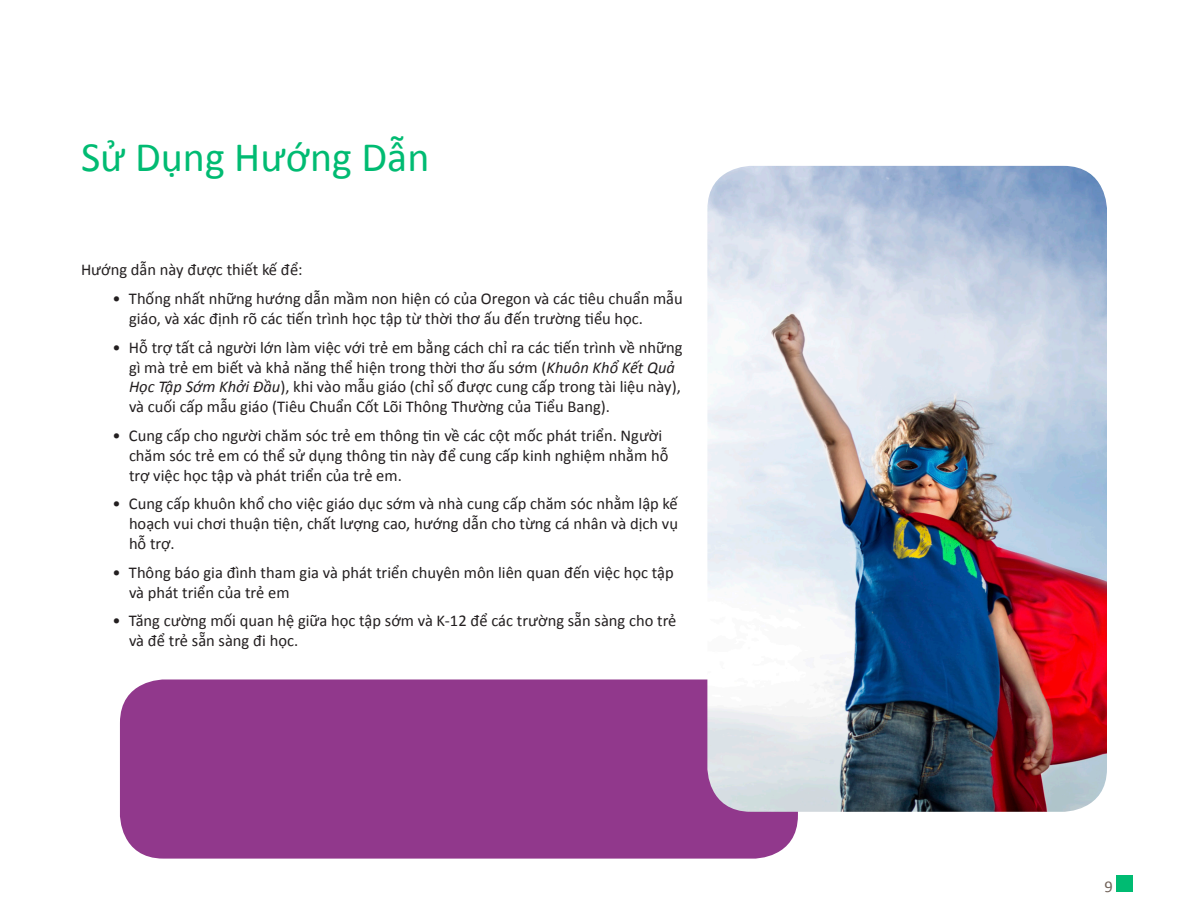
<style>
.page{position:relative;width:1188px;height:918px;background:#fff}
.page>*{position:absolute;margin:0;border:0;box-sizing:border-box;transform-origin:0 0}
.Heading_1{font:42px "Calibri";color:#00bb72}
.Basic_Body_Text{font:16.5px/19.8px "Calibri";color:#231f20}
.t1{font:16.5px "Calibri";color:#716259}
.s1{font-style:italic}
</style>
<div class="page">
<div style="left:1116px;top:876px;width:16px;height:16px;background:#00bb72"></div>
<div style="left:120px;top:680px;width:678px;height:179px;background:#91388c;border-radius:44px"></div>
<img style="left:707px;top:166px;width:400px;height:646px">
<p class="Heading_1" style="left:81px;top:131px;width:350px">Sử Dụng Hướng Dẫn</p>
<p class="Basic_Body_Text" style="left:81px;top:260px;width:223px">Hướng dẫn này được thiết kế để:</p>
<p class="Basic_Body_Text" style="left:129px;top:289px;width:555px;text-indent:-16px">• Thống nhất những hướng dẫn mầm non hiện có của Oregon và các tiêu chuẩn mẫu giáo, và xác định rõ các tiến trình học tập từ thời thơ ấu đến trường tiểu học.</p>
<p class="Basic_Body_Text" style="left:129px;top:337px;width:555px;text-indent:-16px">• Hỗ trợ tất cả người lớn làm việc với trẻ em bằng cách chỉ ra các tiến trình về những gì mà trẻ em biết và khả năng thể hiện trong thời thơ ấu sớm (<span class="s1">Khuôn Khổ Kết Quả Học Tập Sớm Khởi Đầu</span>), khi vào mẫu giáo (chỉ số được cung cấp trong tài liệu này), và cuối cấp mẫu giáo (Tiêu Chuẩn Cốt Lõi Thông Thường của Tiểu Bang).</p>
<p class="Basic_Body_Text" style="left:129px;top:426px;width:541px;text-indent:-16px">• Cung cấp cho người chăm sóc trẻ em thông tin về các cột mốc phát triển. Người chăm sóc trẻ em có thể sử dụng thông tin này để cung cấp kinh nghiệm nhằm hỗ trợ việc học tập và phát triển của trẻ em.</p>
<p class="Basic_Body_Text" style="left:129px;top:494px;width:551px;text-align:justify;text-indent:-16px">• Cung cấp khuôn khổ cho việc giáo dục sớm và nhà cung cấp chăm sóc nhằm lập kế hoạch vui chơi thuận tiện, chất lượng cao, hướng dẫn cho từng cá nhân và dịch vụ hỗ trợ.</p>
<p class="Basic_Body_Text" style="left:129px;top:562px;width:546px;text-indent:-16px">• Thông báo gia đình tham gia và phát triển chuyên môn liên quan đến việc học tập và phát triển của trẻ em</p>
<p class="Basic_Body_Text" style="left:129px;top:611px;width:549px;text-indent:-16px">• Tăng cường mối quan hệ giữa học tập sớm và K-12 để các trường sẵn sàng cho trẻ và để trẻ sẵn sàng đi học.</p>
<p class="t1" style="left:1104px;top:876px;width:10px">9</p>
</div>
